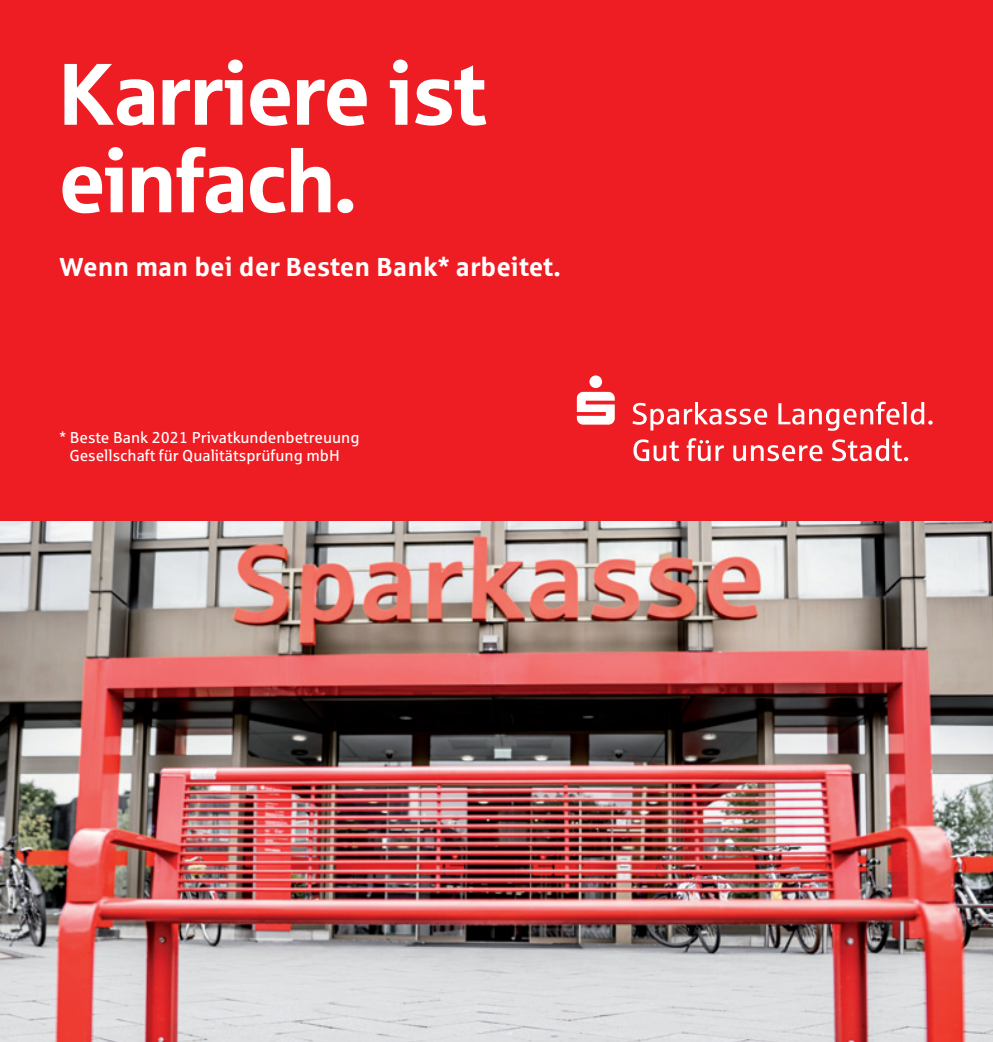
<style>
.page{position:relative;width:993px;height:1042px;background:#fff}
.page>*{position:absolute;margin:0;border:0;box-sizing:border-box;transform-origin:0 0}
.t1{font:87.5px/87.5px "Sparkasse Head";color:#fff}
.t2{font:700 26.25px "Sparkasse Rg";color:#fff}
.t3{font:15.75px/18.9px "Sparkasse Rg";color:#fff}
</style>
<div class="page">
<div style="left:0;top:0;width:992px;height:521px;background:#ee1d23"></div>
<svg style="left:576px;top:375px;width:38px;height:50px"></svg>
<svg style="left:632px;top:402px;width:135px;height:28px"></svg>
<svg style="left:778px;top:402px;width:154px;height:29px"></svg>
<svg style="left:633px;top:439px;width:46px;height:22px"></svg>
<svg style="left:686px;top:438px;width:37px;height:23px"></svg>
<svg style="left:733px;top:445px;width:89px;height:16px"></svg>
<svg style="left:831px;top:438px;width:77px;height:23px"></svg>
<img style="left:0;top:521px;width:992px;height:521px">
<h1 class="t1" style="left:60px;top:52px;width:429px">Karriere ist einfach.</h1>
<h2 class="t2" style="left:60px;top:252px;width:502px">Wenn man bei der Besten Bank* arbeitet.</h2>
<p class="t3" style="left:69px;top:429px;width:291px;text-indent:-10px">* Beste Bank 2021 Privatkundenbetreuung<br>Gesellschaft für Qualitätsprüfung mbH</p>
</div>
